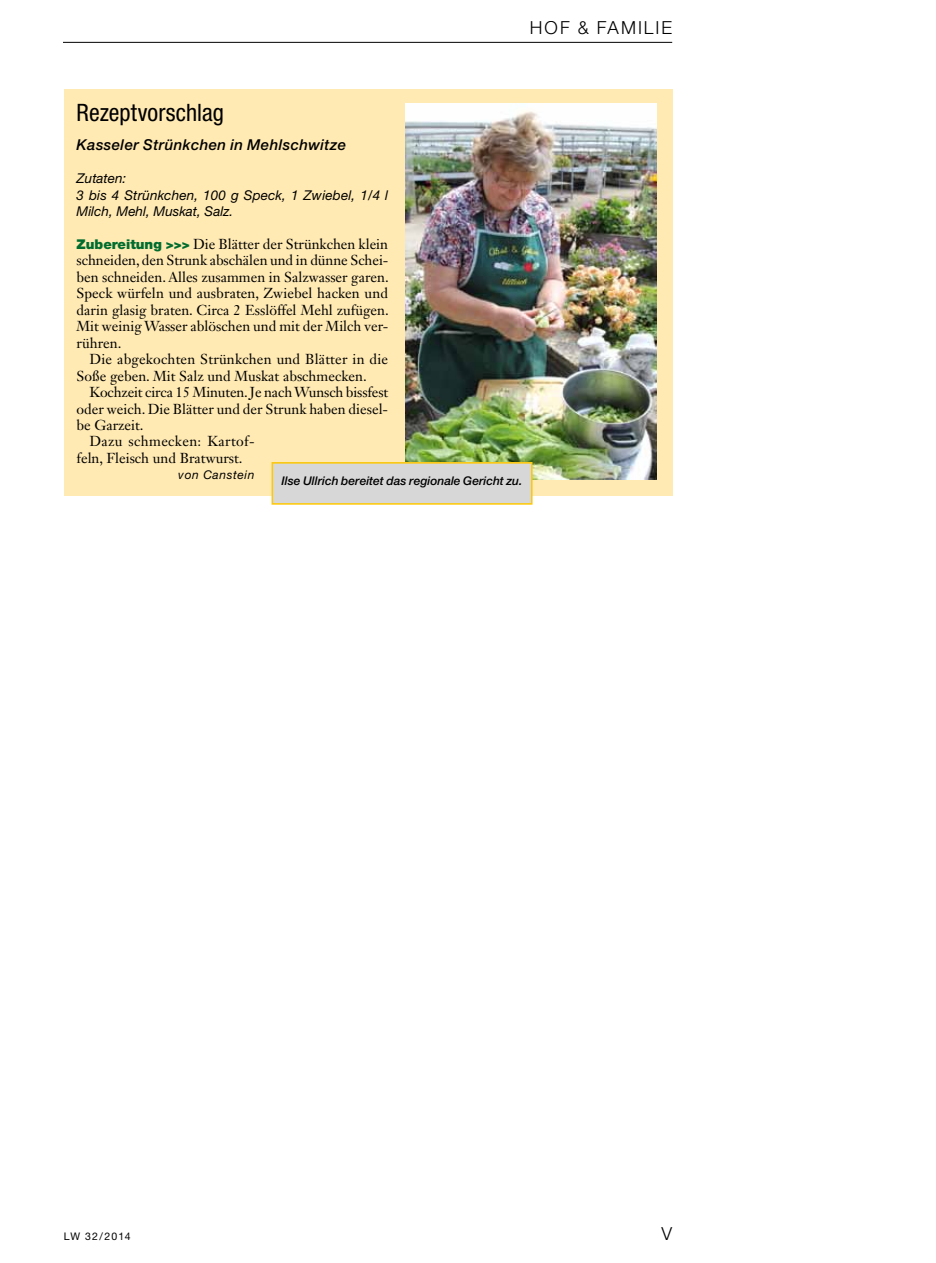
<style>
.page{position:relative;width:936px;height:1263px;background:#fff}
.page>*{position:absolute;margin:0;border:0;box-sizing:border-box;transform-origin:0 0}
.t1{font:condensed 24px "Helvetica Neue LT Std";color:#000}
.t2{font:300 18px "Helvetica Neue LT Std";letter-spacing:.115em;color:#000}
.t3{font:italic 500 15px "Helvetica Neue LT Std";letter-spacing:.03em;color:#000}
.t4{font:14.25px/16.5px "Janson Text LT Std";color:#000;text-align:justify}
.t5{font:14.25px "Janson Text LT Std";letter-spacing:.025em;color:#000}
.t6{font:italic 13.5px/16.5px "Helvetica Neue LT Std";letter-spacing:.01em;color:#000}
.t7{font:italic 500 12px "Helvetica Neue LT Std";color:#000}
.t8{font:italic 12px "Helvetica Neue LT Std";letter-spacing:.05em;color:#000}
.t9{font:10.5px "Helvetica Neue LT Std";letter-spacing:.105em;color:#000}
.s1{font-family:"Helvetica Neue LT Std";font-weight:900;font-size:13.5px;color:#006d2e}
</style>
<div class="page">
<hr style="left:64px;top:42px;width:608px;height:1px;background:#000">
<div style="left:64px;top:89px;width:608px;height:407px;background:#ffeab4"></div>
<img style="left:405px;top:103px;width:251px;height:376px">
<div style="left:272px;top:463px;width:259px;height:41px;background:#d7d7d7"></div>
<div style="left:271px;top:462px;width:261px;height:43px;border:2px solid #ffc800"></div>
<p class="t2" style="left:530px;top:17px;width:144px">HOF &amp; FAMILIE</p>
<h1 class="t1" style="left:77px;top:99px;width:149px">Rezeptvorschlag</h1>
<p class="t3" style="left:77px;top:136px;width:271px">Kasseler Strünkchen in Mehlschwitze</p>
<p class="t6" style="left:77px;top:170px;width:313px">Zutaten:<br>3 bis 4 Strünkchen, 100 g Speck, 1 Zwiebel, 1/4 l<br>Milch, Mehl, Muskat, Salz.</p>
<p class="t4" style="left:77px;top:236px;width:314px"><span class="s1">Zubereitung &gt;&gt;&gt;</span> Die Blätter der Strünkchen klein schneiden, den Strunk abschälen und in dünne Schei&shy;ben schneiden. Alles zusammen in Salzwasser garen.<br>Speck würfeln und ausbraten, Zwiebel hacken und darin glasig braten. Circa 2 Esslöffel Mehl zufügen.<br>Mit weinig Wasser ablöschen und mit der Milch ver&shy;rühren.</p>
<p class="t4" style="left:77px;top:351px;width:313px;text-indent:13px">Die abgekochten Strünkchen und Blätter in die<br>Soße geben. Mit Salz und Muskat abschmecken.</p>
<p class="t4" style="left:89px;top:384px;width:300px">Kochzeit circa 15 Minuten. Je nach Wunsch bissfest</p>
<p class="t4" style="left:77px;top:400px;width:313px">oder weich. Die Blätter und der Strunk haben diesel-</p>
<p class="t4" style="left:77px;top:417px;width:69px">be Garzeit.</p>
<p class="t5" style="left:89px;top:432px;width:167px">Dazu schmecken: Kartof-</p>
<p class="t4" style="left:77px;top:450px;width:167px">feln, Fleisch und Bratwurst.</p>
<p class="t8" style="left:178px;top:468px;width:78px">von Canstein</p>
<p class="t7" style="left:281px;top:474px;width:242px">Ilse Ullrich bereitet das regionale Gericht zu.</p>
<p class="t9" style="left:64px;top:1230px;width:68px">LW 32/2014</p>
<p class="t2" style="left:661px;top:1222px;width:12px">V</p>
</div>
